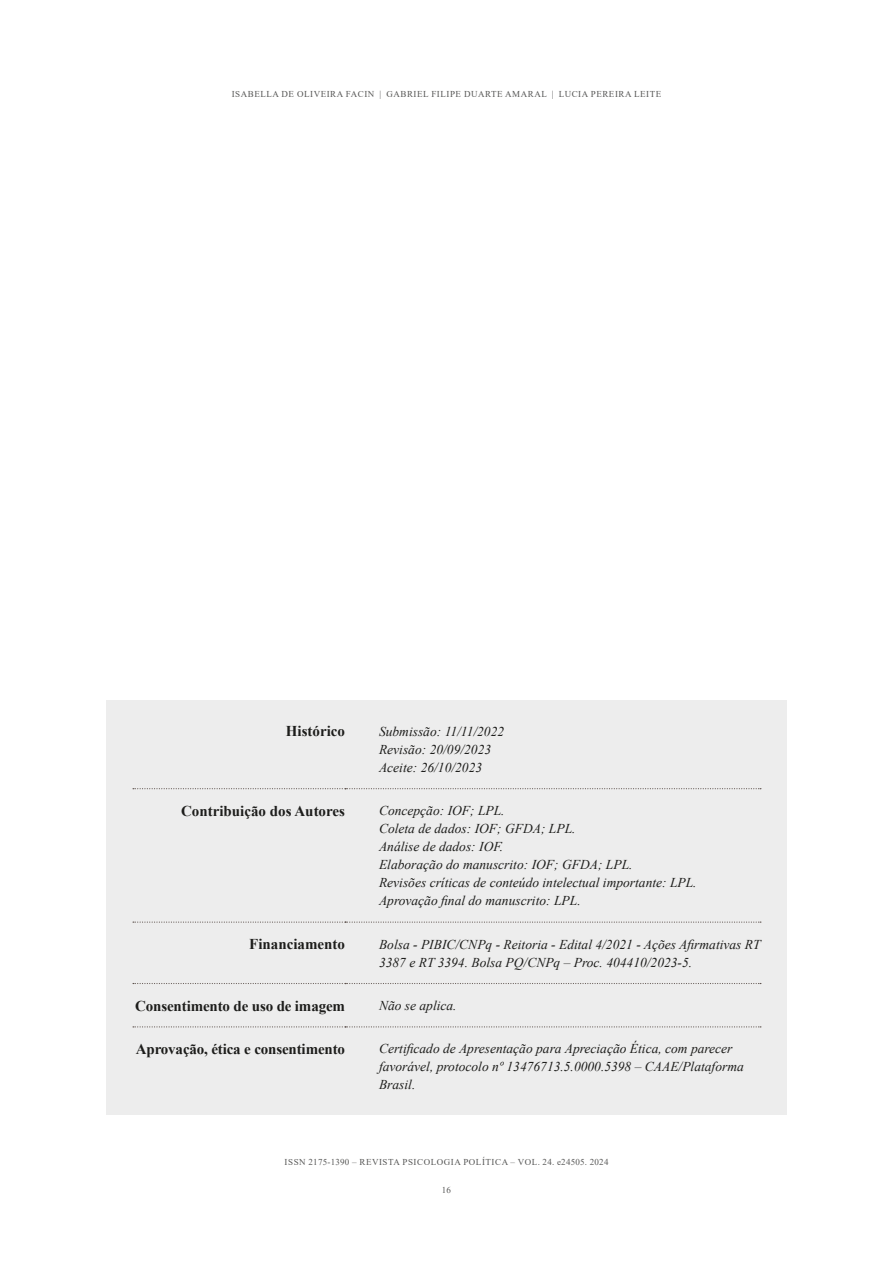
<style>
.page{position:relative;width:893px;height:1263px;background:#fff}
.page>*{position:absolute;margin:0;border:0;box-sizing:border-box;transform-origin:0 0}
.t1{font:700 15px "Times New Roman";letter-spacing:-.01em;color:#1d1d1b}
.t2{font:italic 13.5px/18px "Times New Roman";color:#1d1d1b}
.t3{font:9px "Times New Roman";letter-spacing:.06em;color:#575756}
</style>
<div class="page">
<div style="left:106px;top:701px;width:681px;height:414px;background:#ededed"></div>
<svg style="left:133px;top:788px;width:628px;height:1px"></svg>
<svg style="left:133px;top:921px;width:628px;height:2px"></svg>
<svg style="left:133px;top:983px;width:628px;height:1px"></svg>
<svg style="left:133px;top:1026px;width:628px;height:1px"></svg>
<p class="t3" style="left:232px;top:88px;width:431px">ISABELLA DE OLIVEIRA FACIN | GABRIEL FILIPE DUARTE AMARAL | LUCIA PEREIRA LEITE</p>
<p class="t1" style="left:286px;top:721px;width:61px">Histórico</p>
<p class="t2" style="left:379px;top:722px;width:127px">Submissão: 11/11/2022<br>Revisão: 20/09/2023<br>Aceite: 26/10/2023</p>
<p class="t1" style="left:181px;top:800px;width:165px">Contribuição dos Autores</p>
<p class="t2" style="left:379px;top:801px;width:319px">Concepção: IOF; LPL.<br>Coleta de dados: IOF; GFDA; LPL.<br>Análise de dados: IOF.<br>Elaboração do manuscrito: IOF; GFDA; LPL.<br>Revisões críticas de conteúdo intelectual importante: LPL.<br>Aprovação final do manuscrito: LPL.</p>
<p class="t1" style="left:249px;top:933px;width:97px">Financiamento</p>
<p class="t2" style="left:379px;top:935px;width:383px">Bolsa - PIBIC/CNPq - Reitoria - Edital 4/2021 - Ações Afirmativas RT<br>3387 e RT 3394. Bolsa PQ/CNPq – Proc. 404410/2023-5.</p>
<p class="t1" style="left:135px;top:995px;width:211px">Consentimento de uso de imagem</p>
<p class="t2" style="left:379px;top:996px;width:79px">Não se aplica.</p>
<p class="t1" style="left:136px;top:1038px;width:211px">Aprovação, ética e consentimento</p>
<p class="t2" style="left:379px;top:1039px;width:366px">Certificado de Apresentação para Apreciação Ética, com parecer favorável, protocolo nº 13476713.5.0000.5398 – CAAE/Plataforma<br>Brasil.</p>
<p class="t3" style="left:285px;top:1156px;width:325px">ISSN 2175-1390 – REVISTA PSICOLOGIA POLÍTICA – VOL. 24. e24505. 2024</p>
<p class="t3" style="left:442px;top:1183px;width:11px">16</p>
</div>
